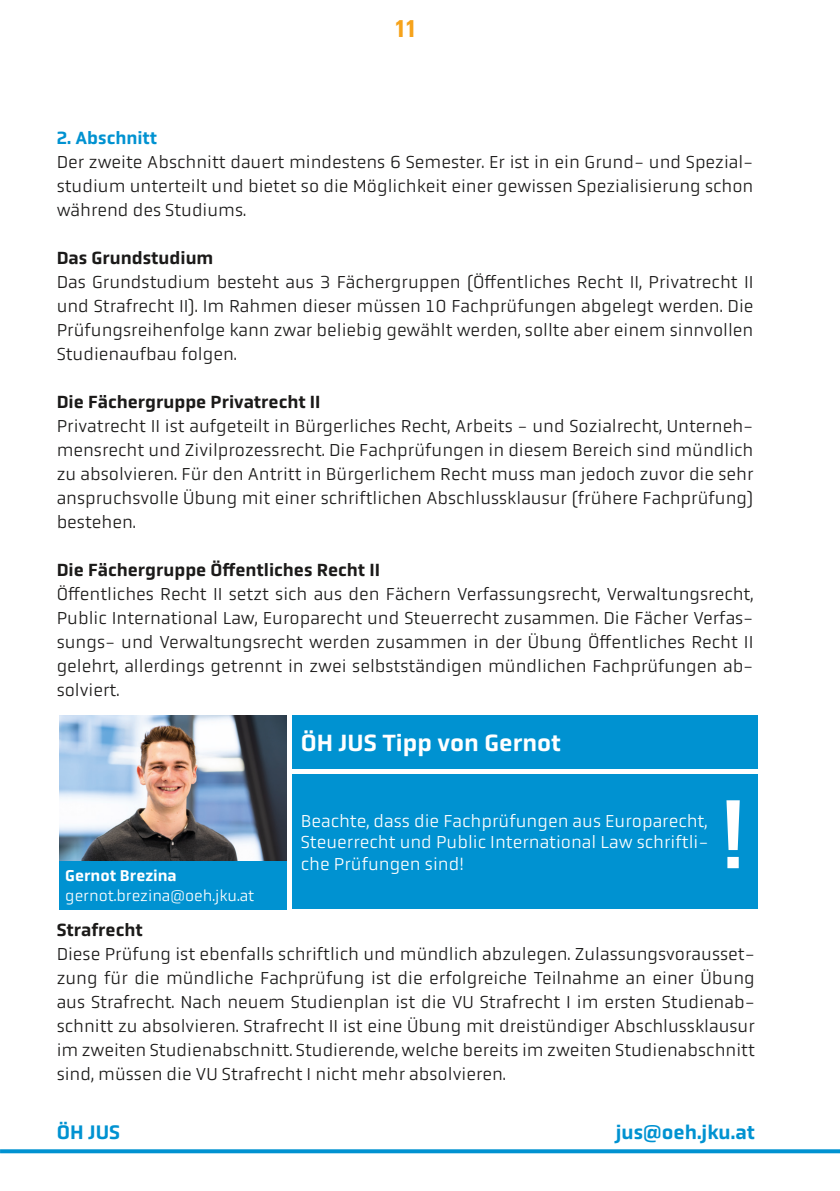
<style>
.page{position:relative;width:840px;height:1191px;background:#fff}
.page>*{position:absolute;margin:0;border:0;box-sizing:border-box;transform-origin:0 0}
.t1{font:500 24px "Obvia";color:#fff}
.t2{font:700 condensed 24px "Univers LT";color:#f6a31c}
.t3{font:500 20px "Obvia";color:#0092d1}
.t4{font:300 18px/24px "Obvia";color:#1b1a19;text-align:justify}
.t5{font:300 18px/21.6px "Obvia";color:#fff;text-align:justify}
.t6{font:500 18px "Obvia";color:#1b1a19}
.t7{font:500 18px "Obvia";color:#0092d1}
.t8{font:300 16px "Obvia";color:#fff}
.t9{font:500 16px "Obvia";color:#fff}
</style>
<div class="page">
<svg style="left:0;top:1149px;width:839px;height:4px;fill:#0092d1"></svg>
<div style="left:292px;top:774px;width:465px;height:135px;background:#0092d1"></div>
<div style="left:292px;top:714px;width:465px;height:54px;background:#0092d1"></div>
<img style="left:60px;top:715px;width:226px;height:146px">
<div style="left:60px;top:861px;width:226px;height:48px;background:#0092d1"></div>
<svg style="left:726px;top:800px;width:13px;height:68px"></svg>
<h1 class="t2" style="left:395px;top:14px;width:23px">11</h1>
<p class="t7" style="left:57px;top:127px;width:102px">2. Abschnitt</p>
<p class="t4" style="left:57px;top:150px;width:697px">Der zweite Abschnitt dauert mindestens 6 Semester. Er ist in ein Grund- und Spezial&shy;studium unterteilt und bietet so die Möglichkeit einer gewissen Spezialisierung schon während des Studiums.</p>
<p class="t6" style="left:57px;top:247px;width:158px">Das Grundstudium</p>
<p class="t4" style="left:57px;top:270px;width:698px">Das Grundstudium besteht aus 3 Fächergruppen (Öffentliches Recht II, Privatrecht II und Strafrecht II). Im Rahmen dieser müssen 10 Fachprüfungen abgelegt werden. Die Prüfungsreihenfolge kann zwar beliebig gewählt werden, sollte aber einem sinnvollen Studienaufbau folgen.</p>
<p class="t6" style="left:57px;top:391px;width:265px">Die Fächergruppe Privatrecht II</p>
<p class="t4" style="left:57px;top:414px;width:698px">Privatrecht II ist aufgeteilt in Bürgerliches Recht, Arbeits - und Sozialrecht, Unterneh&shy;mensrecht und Zivilprozessrecht. Die Fachprüfungen in diesem Bereich sind mündlich zu absolvieren. Für den Antritt in Bürgerlichem Recht muss man jedoch zuvor die sehr anspruchsvolle Übung mit einer schriftlichen Abschlussklausur (frühere Fachprüfung) bestehen.</p>
<p class="t6" style="left:57px;top:559px;width:325px">Die Fächergruppe Öffentliches Recht II</p>
<p class="t4" style="left:57px;top:582px;width:698px">Öffentliches Recht II setzt sich aus den Fächern Verfassungsrecht, Verwaltungsrecht, Public International Law, Europarecht und Steuerrecht zusammen. Die Fächer Verfas&shy;sungs- und Verwaltungsrecht werden zusammen in der Übung Öffentliches Recht II gelehrt, allerdings getrennt in zwei selbstständigen mündlichen Fachprüfungen ab&shy;solviert.</p>
<p class="t9" style="left:65px;top:866px;width:113px">Gernot Brezina</p>
<p class="t8" style="left:65px;top:886px;width:190px">gernot.brezina@oeh.jku.at</p>
<p class="t1" style="left:300px;top:728px;width:261px">ÖH JUS Tipp von Gernot</p>
<p class="t5" style="left:300px;top:810px;width:409px">Beachte, dass die Fachprüfungen aus Europarecht, Steuerrecht und Public International Law schriftli&shy;che Prüfungen sind!</p>
<p class="t6" style="left:57px;top:919px;width:87px">Strafrecht</p>
<p class="t4" style="left:57px;top:942px;width:699px">Diese Prüfung ist ebenfalls schriftlich und mündlich abzulegen. Zulassungsvorausset&shy;zung für die mündliche Fachprüfung ist die erfolgreiche Teilnahme an einer Übung aus Strafrecht. Nach neuem Studienplan ist die VU Strafrecht I im ersten Studienab&shy;schnitt zu absolvieren. Strafrecht II ist eine Übung mit dreistündiger Abschlussklausur im zweiten Studienabschnitt. Studierende, welche bereits im zweiten Studienabschnitt sind, müssen die VU Strafrecht I nicht mehr absolvieren.</p>
<p class="t3" style="left:57px;top:1120px;width:65px">ÖH JUS</p>
<p class="t3" style="left:615px;top:1120px;width:140px">jus@oeh.jku.at</p>
</div>
